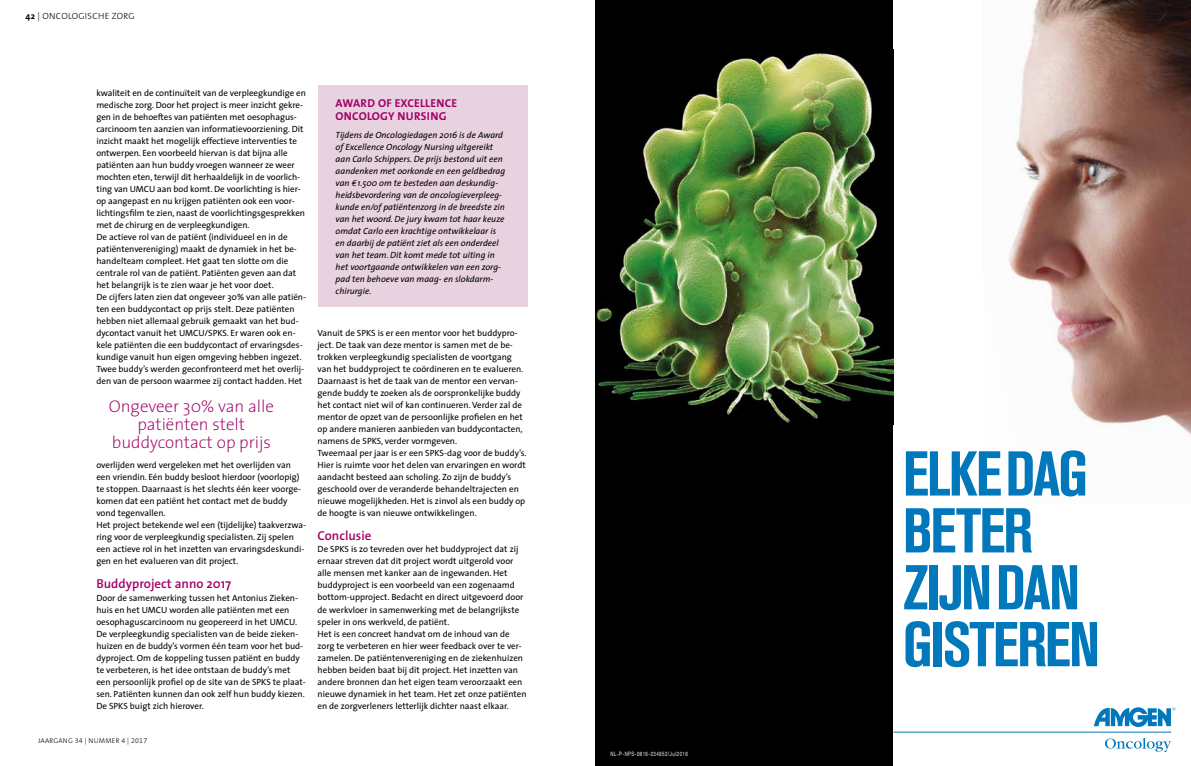
<style>
.page{position:relative;width:1191px;height:766px;background:#fff}
.page>*{position:absolute;margin:0;border:0;box-sizing:border-box;transform-origin:0 0}
.t1{font:700 condensed 62.5px/56.8px "Akzidenz Grotesk BE";letter-spacing:-.03em;color:#0078bb}
.t2{font:200 17px/18px "The Sans";color:#a20066;text-align:center}
.t3{font:600 13px "The Sans";color:#a20066}
.t4{font:700 11.5px/13px "The Sans";letter-spacing:.02em;color:#a20066}
.t5{font:9px/12px "The Sans";color:#000}
.t6{font:italic 9px/12px "The Sans";color:#000}
.t7{font:300 9px "The Sans";letter-spacing:.03em;color:#000}
.t8{font:300 7px "The Sans";letter-spacing:.03em;color:#000}
.t9{font:6px "Helvetica Neue";letter-spacing:.11em;color:#fff;scale:.72 1}
.s1{font-weight:700}
.s2{font-family:"The Sans Light Expert";font-weight:400}
.s3{font-family:"Sansa";font-size:8px}
</style>
<div class="page">
<div style="left:317px;top:85px;width:210px;height:222px;background:#e9d2e0"></div>
<img style="left:1009px;top:0;width:182px;height:257px">
<img style="left:1005px;top:257px;width:186px;height:178px">
<div style="left:595px;top:0;width:298px;height:765px;background:#000"></div>
<img style="left:595px;top:53px;width:298px;height:370px">
<svg style="left:1105px;top:738px;width:66px;height:13px"></svg>
<hr style="left:893px;top:731px;width:278px;height:1px;background:#0078bb">
<svg style="left:1094px;top:707px;width:81px;height:19px"></svg>
<p class="t7" style="left:26px;top:9px;width:111px"><span class="s1">42</span> | ONCOLOGISCHE ZORG</p>
<p class="t5" style="left:96px;top:87px;width:211px">kwaliteit en de continuïteit van de verpleegkundige en medische zorg. Door het project is meer inzicht gekre&shy;gen in de behoeftes van patiënten met oesophagus&shy;carcinoom ten aanzien van informatievoorziening. Dit inzicht maakt het mogelijk effectieve interventies te ontwerpen. Een voorbeeld hiervan is dat bijna alle patiënten aan hun buddy vroegen wanneer ze weer mochten eten, terwijl dit herhaaldelijk in de voorlich&shy;ting van UMCU aan bod komt. De voorlichting is hier&shy;op aangepast en nu krijgen patiënten ook een voor&shy;lichtingsfilm te zien, naast de voorlichtingsgesprekken met de chirurg en de verpleegkundigen.<br>De actieve rol van de patiënt (individueel en in de patiëntenvereniging) maakt de dynamiek in het be&shy;handelteam compleet. Het gaat ten slotte om die centrale rol van de patiënt. Patiënten geven aan dat het belangrijk is te zien waar je het voor doet.<br>De cijfers laten zien dat ongeveer 30% van alle patiën&shy;ten een buddycontact op prijs stelt. Deze patiënten hebben niet allemaal gebruik gemaakt van het bud&shy;dycontact vanuit het UMCU/SPKS. Er waren ook en&shy;kele patiënten die een buddycontact of ervaringsdes&shy;kundige vanuit hun eigen omgeving hebben ingezet.<br>Twee buddy’s werden geconfronteerd met het overlij&shy;den van de persoon waarmee zij contact hadden. Het</p>
<h2 class="t2" style="left:109px;top:396px;width:167px">Ongeveer 30% van alle patiënten stelt buddycontact op prijs</h2>
<p class="t5" style="left:96px;top:459px;width:211px">overlijden werd vergeleken met het overlijden van een vriendin. Eén buddy besloot hierdoor (voorlopig) te stoppen. Daarnaast is het slechts één keer voorge&shy;komen dat een patiënt het contact met de buddy vond tegenvallen.<br>Het project betekende wel een (tijdelijke) taakverzwa&shy;ring voor de verpleegkundig specialisten. Zij spelen een actieve rol in het inzetten van ervaringsdeskundi&shy;gen en het evalueren van dit project.</p>
<h3 class="t3" style="left:96px;top:573px;width:136px">Buddyproject anno 2017</h3>
<p class="t5" style="left:96px;top:591px;width:211px">Door de samenwerking tussen het Antonius Zieken&shy;huis en het UMCU worden alle patiënten met een oesophaguscarcinoom nu geopereerd in het UMCU.<br>De verpleegkundig specialisten van de beide zieken&shy;huizen en de buddy’s vormen één team voor het bud&shy;dyproject. Om de koppeling tussen patiënt en buddy te verbeteren, is het idee ontstaan de buddy’s met een persoonlijk profiel op de site van de SPKS te plaat&shy;sen. Patiënten kunnen dan ook zelf hun buddy kiezen.<br>De SPKS buigt zich hierover.</p>
<p class="t8" style="left:38px;top:734px;width:110px">JAARGANG <span class="s2">34</span> | NUMMER <span class="s2">4</span> | <span class="s2">2017</span></p>
<p class="t4" style="left:336px;top:96px;width:123px">AWARD OF EXCELLENCE<br>ONCOLOGY NURSING</p>
<p class="t6" style="left:336px;top:129px;width:171px">Tijdens de Oncologiedagen 2016 is de Award of Excellence Oncology Nursing uitgereikt aan Carlo Schippers. De prijs bestond uit een aandenken met oorkonde en een geldbedrag van <span class="s3">€</span>1.500 om te besteden aan deskundig&shy;heidsbevordering van de oncologieverpleeg&shy;kunde en/of patiëntenzorg in de breedste zin van het woord. De jury kwam tot haar keuze omdat Carlo een krachtige ontwikkelaar is en daarbij de patiënt ziet als een onderdeel van het team. Dit komt mede tot uiting in het voortgaande ontwikkelen van een zorg&shy;pad ten behoeve van maag- en slokdarm&shy;chirurgie.</p>
<p class="t5" style="left:317px;top:327px;width:210px">Vanuit de SPKS is er een mentor voor het buddypro&shy;ject. De taak van deze mentor is samen met de be&shy;trokken verpleegkundig specialisten de voortgang van het buddyproject te coördineren en te evalueren.<br>Daarnaast is het de taak van de mentor een vervan&shy;gende buddy te zoeken als de oorspronkelijke buddy het contact niet wil of kan continueren. Verder zal de mentor de opzet van de persoonlijke profielen en het op andere manieren aanbieden van buddycontacten, namens de SPKS, verder vormgeven.<br>Tweemaal per jaar is er een SPKS-dag voor de buddy’s.<br>Hier is ruimte voor het delen van ervaringen en wordt aandacht besteed aan scholing. Zo zijn de buddy’s geschoold over de veranderde behandeltrajecten en nieuwe mogelijkheden. Het is zinvol als een buddy op de hoogte is van nieuwe ontwikkelingen.</p>
<h3 class="t3" style="left:317px;top:525px;width:55px">Conclusie</h3>
<p class="t5" style="left:317px;top:543px;width:211px">De SPKS is zo tevreden over het buddyproject dat zij ernaar streven dat dit project wordt uitgerold voor alle mensen met kanker aan de ingewanden. Het buddyproject is een voorbeeld van een zogenaamd bottom-upproject. Bedacht en direct uitgevoerd door de werkvloer in samenwerking met de belangrijkste speler in ons werkveld, de patiënt.<br>Het is een concreet handvat om de inhoud van de zorg te verbeteren en hier weer feedback over te ver&shy;zamelen. De patiëntenvereniging en de ziekenhuizen hebben beiden baat bij dit project. Het inzetten van andere bronnen dan het eigen team veroorzaakt een nieuwe dynamiek in het team. Het zet onze patiënten en de zorgverleners letterlijk dichter naast elkaar.</p>
<p class="t9" style="left:610px;top:749px;width:109px">NL-P-NPS-0816-034952/Jul2016</p>
<h1 class="t1" style="left:902px;top:446px;width:199px">ELKEDAG<br>BETER<br>ZIJNDAN<br>GISTEREN</h1>
</div>
